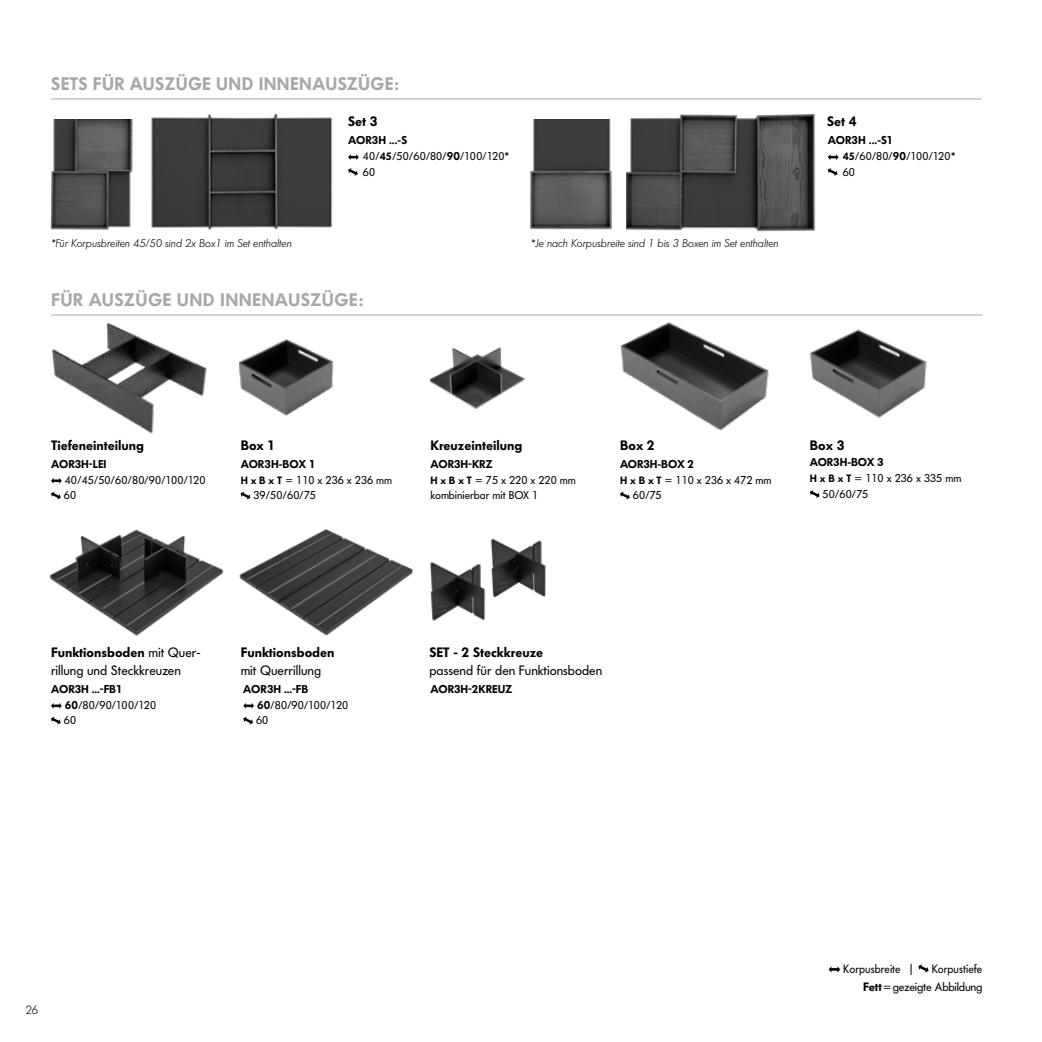
<style>
.page{position:relative;width:1042px;height:1042px;background:#fff}
.page>*{position:absolute;margin:0;border:0;box-sizing:border-box;transform-origin:0 0}
.t1{font:600 18px "Futura BQ";letter-spacing:.02em;color:#a7a9a9}
.t2{font:13.5px/18px "Futura BQ";color:#000}
.t3{font:600 13.5px "Futura BQ";color:#000}
.t4{font:12px/18px "Futura BQ";color:#000;text-align:right;scale:.95 1}
.t5{font:300 12px "Futura BQ";color:#000}
.t6{font:11.25px/15.8px "Futura BQ";color:#000}
.t7{font:italic 300 11.25px "Futura BQ";color:#000}
.t8{font:600 11.25px "Futura BQ";letter-spacing:-.005em;color:#000}
.s1{font-weight:600}
.s2{font-weight:600;font-size:10.5px}
</style>
<div class="page">
<img style="left:49px;top:529px;width:175px;height:107px">
<img style="left:239px;top:528px;width:174px;height:108px">
<img style="left:536px;top:540px;width:10px;height:57px">
<img style="left:151px;top:115px;width:182px;height:115px">
<img style="left:626px;top:115px;width:190px;height:117px">
<img style="left:50px;top:119px;width:83px;height:111px">
<img style="left:530px;top:119px;width:82px;height:111px">
<img style="left:430px;top:347px;width:95px;height:62px">
<img style="left:239px;top:339px;width:95px;height:77px">
<img style="left:620px;top:322px;width:149px;height:109px">
<img style="left:810px;top:329px;width:117px;height:89px">
<img style="left:52px;top:323px;width:155px;height:111px">
<svg style="left:51px;top:478px;width:11px;height:6px"></svg>
<svg style="left:51px;top:492px;width:10px;height:7px"></svg>
<svg style="left:243px;top:703px;width:11px;height:6px"></svg>
<svg style="left:243px;top:717px;width:10px;height:7px"></svg>
<img style="left:430px;top:538px;width:106px;height:83px">
<svg style="left:348px;top:154px;width:11px;height:6px"></svg>
<svg style="left:348px;top:168px;width:10px;height:8px"></svg>
<svg style="left:828px;top:154px;width:10px;height:6px"></svg>
<svg style="left:828px;top:168px;width:9px;height:8px"></svg>
<svg style="left:620px;top:492px;width:10px;height:7px"></svg>
<svg style="left:810px;top:490px;width:9px;height:8px"></svg>
<hr style="left:51px;top:99px;width:931px;height:1px;background:#a7a9a9">
<hr style="left:51px;top:315px;width:931px;height:1px;background:#a7a9a9">
<svg style="left:241px;top:492px;width:9px;height:7px"></svg>
<svg style="left:828px;top:966px;width:12px;height:6px"></svg>
<svg style="left:918px;top:964px;width:10px;height:8px"></svg>
<svg style="left:51px;top:703px;width:11px;height:6px"></svg>
<svg style="left:51px;top:717px;width:10px;height:7px"></svg>
<h1 class="t1" style="left:51px;top:72px;width:349px">SETS FÜR AUSZÜGE UND INNENAUSZÜGE:</h1>
<p class="t3" style="left:348px;top:113px;width:31px">Set 3</p>
<p class="t3" style="left:827px;top:113px;width:31px">Set 4</p>
<p class="t6" style="left:363px;top:132px;width:148px;text-indent:-15px"><span class="s1">AOR3H ...-S<br></span>40/<span class="s2">45</span>/50/60/80/<span class="s1">90</span>/100/120*<br>60</p>
<p class="t6" style="left:842px;top:132px;width:114px;text-indent:-15px"><span class="s1">AOR3H ...-S1<br></span><span class="s2">45</span>/60/80/<span class="s1">90</span>/100/120*<br>60</p>
<p class="t7" style="left:51px;top:236px;width:242px">*Für Korpusbreiten 45/50 sind 2x Box1 im Set enthalten</p>
<p class="t7" style="left:531px;top:236px;width:249px">*Je nach Korpusbreite sind 1 bis 3 Boxen im Set enthalten</p>
<h1 class="t1" style="left:51px;top:288px;width:314px">FÜR AUSZÜGE UND INNENAUSZÜGE:</h1>
<p class="t3" style="left:51px;top:437px;width:95px">Tiefeneinteilung</p>
<p class="t8" style="left:51px;top:457px;width:57px">AOR3H-LEI</p>
<p class="t6" style="left:64px;top:472px;width:143px">40/45/50/60/80/90/100/120<br>60</p>
<p class="t3" style="left:241px;top:437px;width:36px">Box 1</p>
<p class="t3" style="left:430px;top:437px;width:93px">Kreuzeinteilung</p>
<p class="t3" style="left:620px;top:437px;width:36px">Box 2</p>
<p class="t3" style="left:810px;top:437px;width:36px">Box 3</p>
<p class="t8" style="left:241px;top:457px;width:77px">AOR3H-BOX 1</p>
<p class="t6" style="left:241px;top:472px;width:153px"><span class="s2">H x B x T</span> = 110 x 236 x 236 mm</p>
<p class="t6" style="left:253px;top:487px;width:64px">39/50/60/75</p>
<p class="t8" style="left:810px;top:455px;width:75px">AOR3H-BOX 3</p>
<p class="t6" style="left:810px;top:470px;width:153px"><span class="s2">H x B x T</span> = 110 x 236 x 335 mm</p>
<p class="t6" style="left:822px;top:486px;width:47px">50/60/75</p>
<p class="t6" style="left:430px;top:456px;width:147px"><span class="s1">AOR3H-KRZ<br></span><span class="s2">H x B x T</span> = 75 x 220 x 220 mm kombinierbar mit BOX 1</p>
<p class="t8" style="left:620px;top:457px;width:75px">AOR3H-BOX 2</p>
<p class="t6" style="left:620px;top:472px;width:153px"><span class="s2">H x B x T</span> = 110 x 236 x 472 mm</p>
<p class="t6" style="left:633px;top:487px;width:30px">60/75</p>
<p class="t2" style="left:51px;top:644px;width:150px"><span class="s1">Funktionsboden</span> mit Quer&shy;rillung und Steckkreuzen</p>
<p class="t3" style="left:241px;top:644px;width:95px">Funktionsboden</p>
<p class="t2" style="left:241px;top:662px;width:82px">mit Querrillung</p>
<p class="t3" style="left:429px;top:644px;width:115px">SET - 2 Steckkreuze</p>
<p class="t2" style="left:429px;top:662px;width:174px">passend für den Funktionsboden</p>
<p class="t6" style="left:64px;top:681px;width:94px;text-indent:-13px"><span class="s1">AOR3H ...-FB1<br>60</span>/80/90/100/120<br>60</p>
<p class="t6" style="left:256px;top:681px;width:94px;text-indent:-13px"><span class="s1">AOR3H ...-FB<br>60</span>/80/90/100/120<br>60</p>
<p class="t8" style="left:430px;top:682px;width:83px">AOR3H-2KREUZ</p>
<p class="t5" style="left:26px;top:1002px;width:14px">26</p>
<p class="t4" style="left:843px;top:959px;width:74px">Korpusbreite |</p>
<p class="t4" style="left:863px;top:959px;width:127px">Korpustiefe<br><span class="s1">Fett</span>=gezeigte Abbildung</p>
</div>
